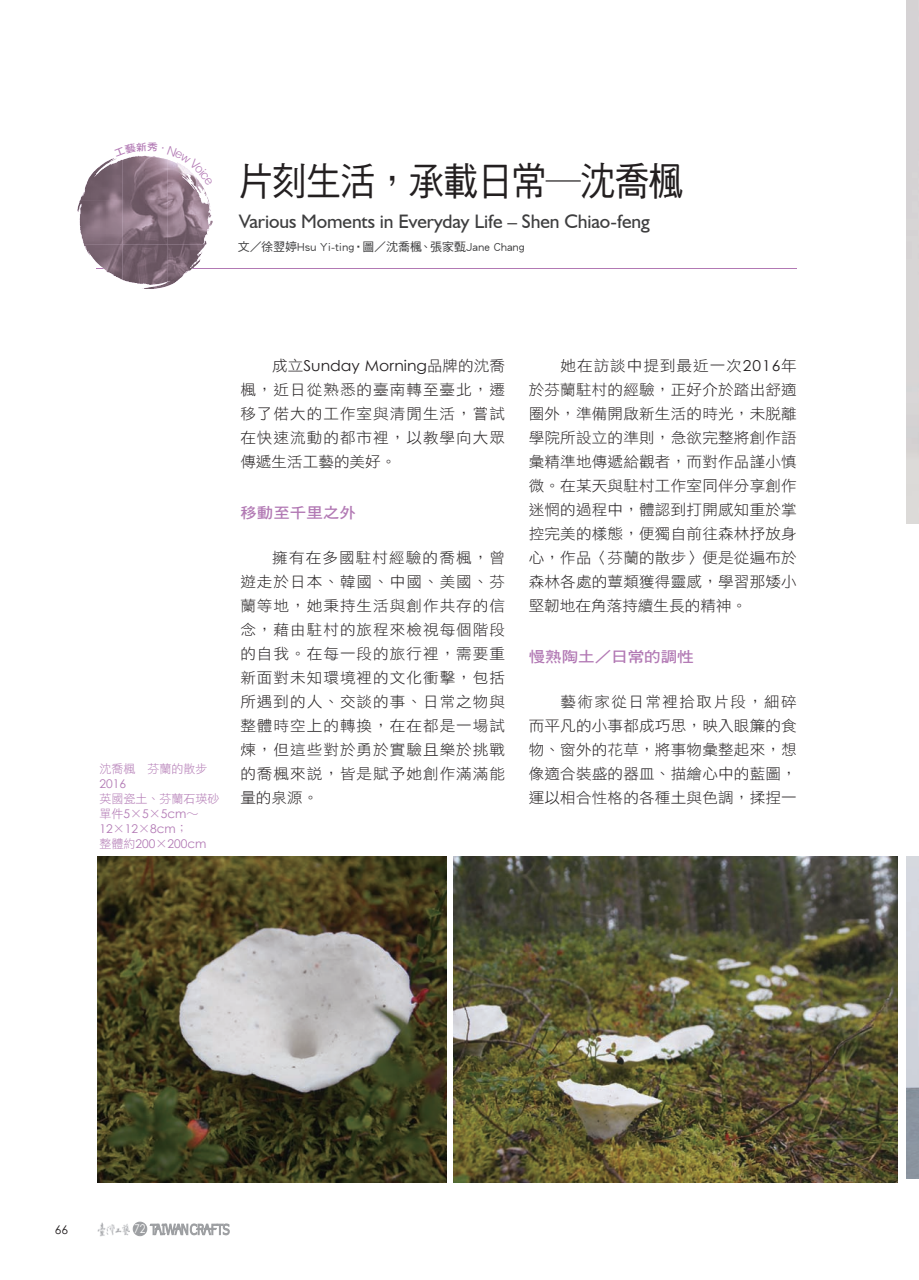
<style>
.page{position:relative;width:919px;height:1280px;background:#fff}
.page>*{position:absolute;margin:0;border:0;box-sizing:border-box;transform-origin:0 0}
.t1{font:39px "DF Hei Std W5 B5 pc H";letter-spacing:-.025em;color:#231f20;scale:.9 1}
.t2{font:19.5px "Humanist 521 BT";letter-spacing:-.005em;color:#3e3e3f}
.t3{font:15px/24px "DF Hei Std W3 B5 pc H";letter-spacing:.01em;color:#231f20;text-align:justify;scale:1.04 1}
.t4{font:15px "DF Hei Std W7 B5 pc H";color:#b279b4;scale:1.1 1}
.t5{font:12px/15px "DF Hei Std W3 B5 pc H";color:#b279b4}
.t6{font:12px "DF Hei Std W5 B5 pc H";letter-spacing:.01em;color:#3e3e3f}
.t7{font:12px "Century Gothic";color:#231f20}
.t8{font:12px "Century Gothic";color:#fff;scale:.85 1}
.s1{font-family:"Century Gothic"}
</style>
<div class="page">
<hr style="left:97px;top:268px;width:699px;height:1px;background:#b279b4">
<div style="left:133px;top:1222px;width:14px;height:14px;background:#9d9fa2;border-radius:50%"></div>
<div style="left:133px;top:1222px;width:14px;height:14px;border:1px solid #9d9fa2;border-radius:50%"></div>
<img style="left:98px;top:1222px;width:32px;height:14px">
<svg style="left:150px;top:1223px;width:79px;height:12px"></svg>
<img style="left:98px;top:857px;width:348px;height:325px">
<img style="left:453px;top:857px;width:444px;height:325px">
<svg style="left:77px;top:155px;width:136px;height:134px"></svg>
<p class="t1" style="left:238px;top:166px;width:497px">片刻生活，承載日常─沈喬楓</p>
<p class="t2" style="left:239px;top:209px;width:412px">Various Moments in Everyday Life – Shen Chiao-feng</p>
<p class="t6" style="left:238px;top:242px;width:288px">文／徐翌婷Hsu Yi-ting‧圖／沈喬楓、張家甄Jane Chang</p>
<p class="t5" style="left:99px;top:762px;width:122px">沈喬楓　芬蘭的散步　<br><span class="s1">2016<br></span>英國瓷土、芬蘭石瑛砂單件<span class="s1">5</span>×<span class="s1">5</span>×<span class="s1">5cm</span>∼<br><span class="s1">12</span>×<span class="s1">12</span>×<span class="s1">8cm</span>；<br>整體約<span class="s1">200</span>×<span class="s1">200cm</span></p>
<p class="t3" style="left:240px;top:355px;width:256px;text-indent:32px">成立<span class="s1">Sunday Morning</span>品牌的沈喬楓，近日從熟悉的臺南轉至臺北，遷移了偌大的工作室與清閒生活，嘗試在快速流動的都市裡，以教學向大眾傳遞生活工藝的美好。</p>
<p class="t4" style="left:240px;top:507px;width:106px">移動至千里之外</p>
<p class="t3" style="left:240px;top:547px;width:256px;text-indent:32px">擁有在多國駐村經驗的喬楓，曾遊走於日本、韓國、中國、美國、芬蘭等地，她秉持生活與創作共存的信念，藉由駐村的旅程來檢視每個階段的自我。在每一段的旅行裡，需要重新面對未知環境裡的文化衝擊，包括所遇到的人、交談的事、日常之物與整體時空上的轉換，在在都是一場試煉，但這些對於勇於實驗且樂於挑戰的喬楓來說，皆是賦予她創作滿滿能量的泉源。</p>
<p class="t3" style="left:528px;top:355px;width:259px;text-indent:32px">她在訪談中提到最近一次<span class="s1">2016</span>年於芬蘭駐村的經驗，正好介於踏出舒適圈外，準備開啟新生活的時光，未脫離學院所設立的準則，急欲完整將創作語彙精準地傳遞給觀者，而對作品謹小慎微。在某天與駐村工作室同伴分享創作迷惘的過程中，體認到打開感知重於掌控完美的樣態，便獨自前往森林抒放身心，作品〈芬蘭的散步〉便是從遍布於森林各處的蕈類獲得靈感，學習那矮小堅韌地在角落持續生長的精神。</p>
<p class="t4" style="left:528px;top:651px;width:151px">慢熟陶土／日常的調性</p>
<p class="t3" style="left:528px;top:691px;width:259px;text-indent:32px">藝術家從日常裡拾取片段，細碎而平凡的小事都成巧思，映入眼簾的食物、窗外的花草，將事物彙整起來，想像適合裝盛的器皿、描繪心中的藍圖，運以相合性格的各種土與色調，揉捏一</p>
<p class="t7" style="left:55px;top:1222px;width:15px">66</p>
<p class="t8" style="left:134px;top:1221px;width:15px">72</p>
</div>
